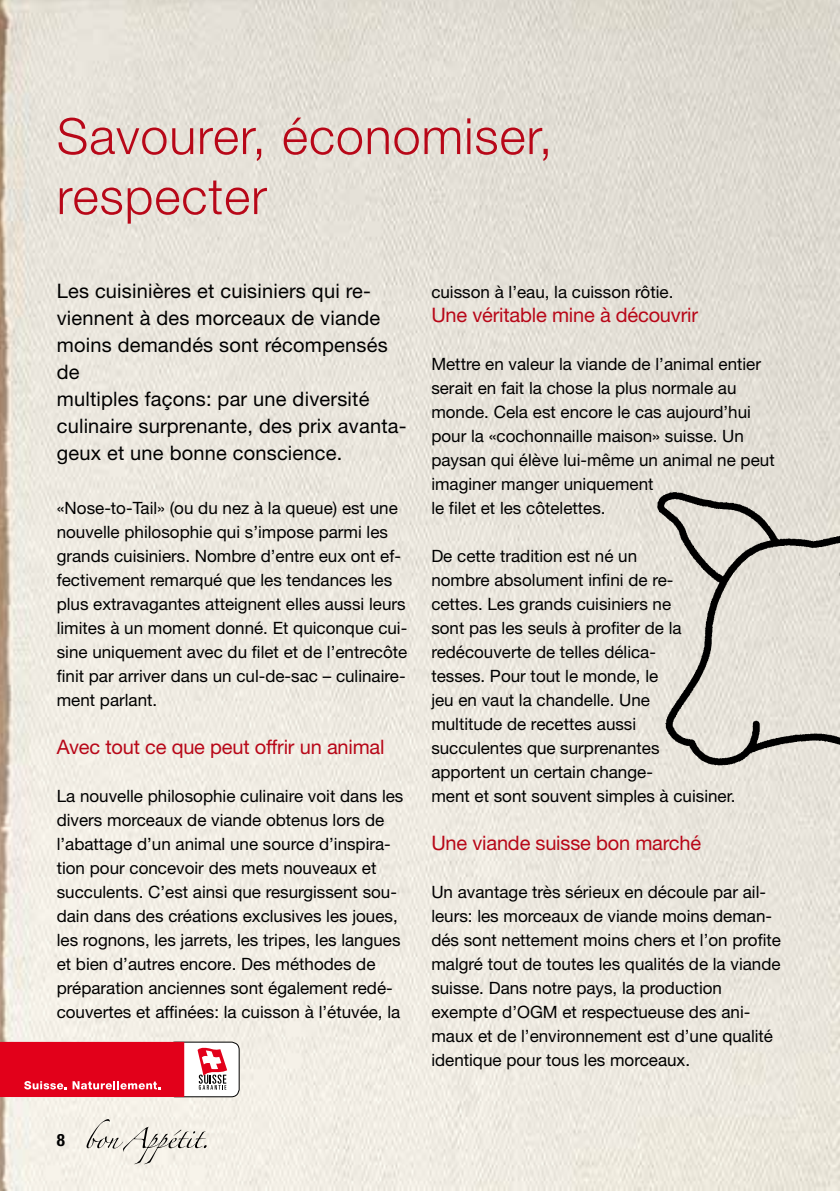
<style>
.page{position:relative;width:840px;height:1191px;background:#fff}
.page>*{position:absolute;margin:0;border:0;box-sizing:border-box;transform-origin:0 0}
.t1{font:300 50px/60px "Helvetica Neue LT Std";letter-spacing:.02em;color:#b80718}
.t2{font:20px/27px "Helvetica Neue LT Std";letter-spacing:.01em;color:#000}
.t3{font:20px "Helvetica Neue LT Std";letter-spacing:-.01em;color:#b80718}
.t4{font:17px/24px "Helvetica Neue LT Std";color:#000}
.t5{font:700 condensed 17px "Helvetica Neue LT Std";color:#000}
</style>
<div class="page">
<img style="left:0;top:0;width:839px;height:1191px">
<img style="left:639px;top:483px;width:200px;height:702px">
<svg style="left:86px;top:1119px;width:120px;height:45px;background:#e1ddd5"></svg>
<div style="left:167px;top:1042px;width:72px;height:54px;background:#fff;border-radius:8px"></div>
<div style="left:167px;top:1041px;width:72px;height:56px;border:1px solid #000;border-radius:8px"></div>
<div style="left:0;top:1042px;width:184px;height:55px;background:#e2001a"></div>
<svg style="left:197px;top:1047px;width:30px;height:42px"></svg>
<svg style="left:24px;top:1081px;width:136px;height:8px"></svg>
<h1 class="t1" style="left:57px;top:105px;width:497px">Savourer, économiser, respecter</h1>
<p class="t2" style="left:57px;top:277px;width:351px">Les cuisinières et cuisiniers qui re&shy;viennent à des morceaux de viande moins demandés sont récompensés de<br>multiples façons: par une diversité culinaire surprenante, des prix avanta&shy;geux et une bonne conscience.</p>
<p class="t4" style="left:57px;top:496px;width:352px">«Nose-to-Tail» (ou du nez à la queue) est une nouvelle philosophie qui s’impose parmi les grands cuisiniers. Nombre d’entre eux ont ef&shy;fectivement remarqué que les tendances les plus extravagantes atteignent elles aussi leurs limites à un moment donné. Et quiconque cui&shy;sine uniquement avec du filet et de l’entrecôte finit par arriver dans un cul-de-sac – culinaire&shy;ment parlant.</p>
<p class="t3" style="left:57px;top:735px;width:329px">Avec tout ce que peut offrir un animal</p>
<p class="t4" style="left:57px;top:784px;width:348px">La nouvelle philosophie culinaire voit dans les divers morceaux de viande obtenus lors de l’abattage d’un animal une source d’inspira&shy;tion pour concevoir des mets nouveaux et succulents. C’est ainsi que resurgissent sou&shy;dain dans des créations exclusives les joues, les rognons, les jarrets, les tripes, les langues et bien d’autres encore. Des méthodes de préparation anciennes sont également redé&shy;couvertes et affinées: la cuisson à l’étuvée, la</p>
<p class="t4" style="left:431px;top:280px;width:243px">cuisson à l’eau, la cuisson rôtie.</p>
<p class="t3" style="left:431px;top:303px;width:268px">Une véritable mine à découvrir</p>
<p class="t4" style="left:431px;top:352px;width:344px">Mettre en valeur la viande de l’animal entier serait en fait la chose la plus normale au monde. Cela est encore le cas aujourd’hui pour la «cochonnaille maison» suisse. Un paysan qui élève lui-même un animal ne peut imaginer manger uniquement<br>le filet et les côtelettes.</p>
<p class="t4" style="left:431px;top:544px;width:305px">De cette tradition est né un<br>nombre absolument infini de re-<br>cettes. Les grands cuisiniers ne<br>sont pas les seuls à profiter de la redécouverte de telles délica-<br>tesses. Pour tout le monde, le<br>jeu en vaut la chandelle. Une<br>multitude de recettes aussi<br>succulentes que surprenantes apportent un certain change-<br>ment et sont souvent simples à cuisiner.</p>
<p class="t3" style="left:431px;top:831px;width:271px">Une viande suisse bon marché</p>
<p class="t4" style="left:431px;top:880px;width:351px">Un avantage très sérieux en découle par ail&shy;leurs: les morceaux de viande moins deman&shy;dés sont nettement moins chers et l’on profite malgré tout de toutes les qualités de la viande suisse. Dans notre pays, la production exempte d’OGM et respectueuse des ani&shy;maux et de l’environnement est d’une qualité identique pour tous les morceaux.</p>
<p class="t5" style="left:57px;top:1130px;width:10px">8</p>
</div>
